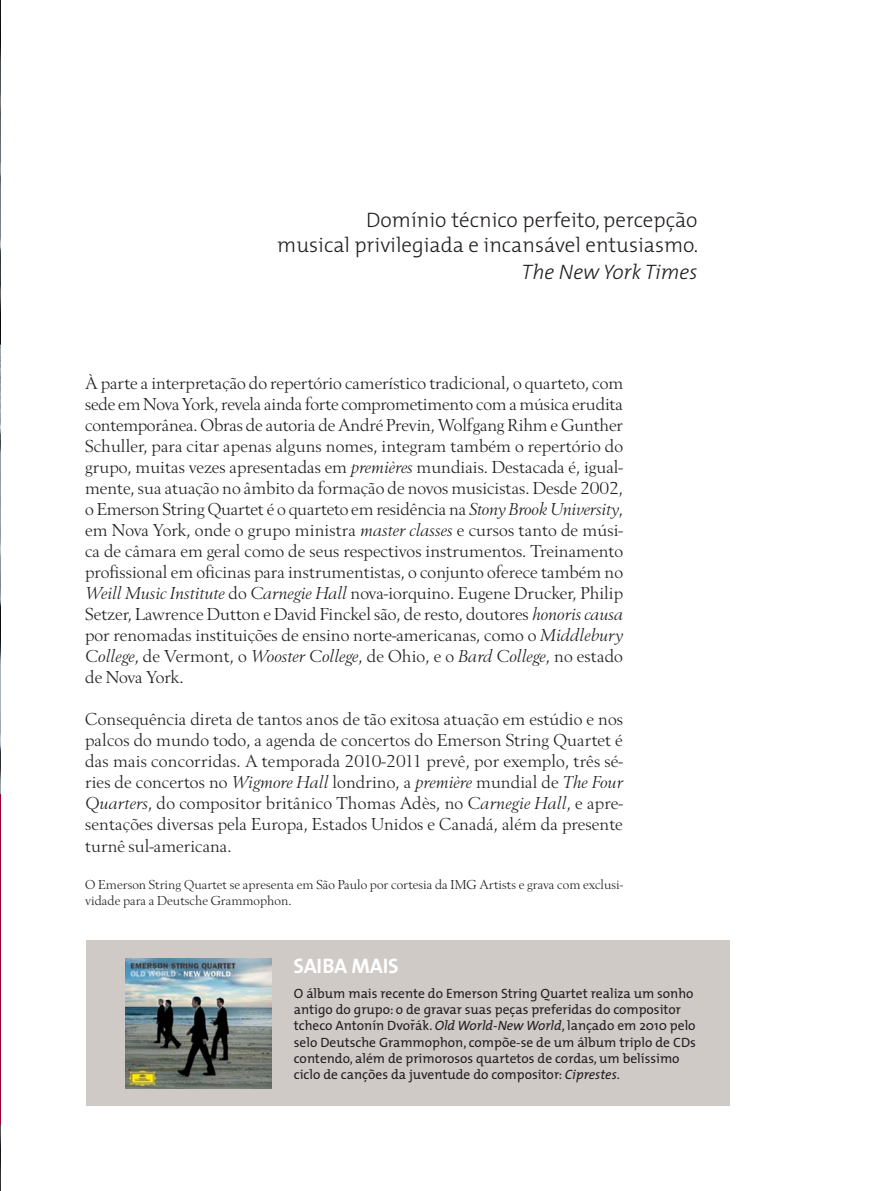
<style>
.page{position:relative;width:893px;height:1191px;background:#fff}
.page>*{position:absolute;margin:0;border:0;box-sizing:border-box;transform-origin:0 0}
.t1{font:300 21px/25.2px "T Mix";color:#231f20;text-align:right}
.t2{font:italic 300 21px "T Mix";color:#231f20}
.t3{font:700 21px "T Mix";letter-spacing:-.01em;color:#fff}
.t4{font:18px/21px "Berling TOT";color:#231f20;text-align:justify}
.t5{font:13.5px/16.2px "T Mix";color:#231f20}
.t6{font:13.5px/16.2px "Berling TOT";color:#231f20}
.s1{font-style:italic}
</style>
<div class="page">
<img style="left:0;top:0;width:1px;height:1190px">
<svg style="left:0;top:794px;width:1px;height:331px"></svg>
<div style="left:86px;top:940px;width:643px;height:165px;background:#d0cac7"></div>
<img style="left:126px;top:958px;width:146px;height:130px">
<p class="t1" style="left:277px;top:208px;width:422px">Domínio técnico perfeito, percepção<br>musical privilegiada e incansável entusiasmo.</p>
<p class="t2" style="left:522px;top:261px;width:177px">The New York Times</p>
<p class="t4" style="left:85px;top:374px;width:539px">À parte a interpretação do repertório camerístico tradicional, o quarteto, com sede em Nova York, revela ainda forte comprometimento com a música erudita contemporânea. Obras de autoria de André Previn, Wolfgang Rihm e Gunther Schuller, para citar apenas alguns nomes, integram também o repertório do grupo, muitas vezes apresentadas em <span class="s1">premières</span> mundiais. Destacada é, igual&shy;mente, sua atuação no âmbito da formação de novos musicistas. Desde 2002, o Emerson String Quartet é o quarteto em residência na <span class="s1">Stony Brook University</span>, em Nova York, onde o grupo ministra <span class="s1">master classes</span> e cursos tanto de músi&shy;ca de câmara em geral como de seus respectivos instrumentos. Treinamento profissional em oficinas para instrumentistas, o conjunto oferece também no <span class="s1">Weill Music Institute</span> do <span class="s1">Carnegie Hall</span> nova-iorquino. Eugene Drucker, Philip Setzer, Lawrence Dutton e David Finckel são, de resto, doutores <span class="s1">honoris causa </span>por renomadas instituições de ensino norte-americanas, como o <span class="s1">Middlebury College</span>, de Vermont, o <span class="s1">Wooster College</span>, de Ohio, e o <span class="s1">Bard College</span>, no estado de Nova York.</p>
<p class="t4" style="left:85px;top:710px;width:539px">Consequência direta de tantos anos de tão exitosa atuação em estúdio e nos palcos do mundo todo, a agenda de concertos do Emerson String Quartet é das mais concorridas. A temporada 2010-2011 prevê, por exemplo, três sé&shy;ries de concertos no <span class="s1">Wigmore Hall</span> londrino, a <span class="s1">première</span> mundial de <span class="s1">The Four Quarters</span>, do compositor britânico Thomas Adès, no <span class="s1">Carnegie Hall</span>, e apre&shy;sentações diversas pela Europa, Estados Unidos e Canadá, além da presente turnê sul-americana.</p>
<p class="t6" style="left:85px;top:876px;width:539px">O Emerson String Quartet se apresenta em São Paulo por cortesia da IMG Artists e grava com exclusi&shy;vidade para a Deutsche Grammophon.</p>
<p class="t3" style="left:294px;top:956px;width:107px">SAIBA MAIS</p>
<p class="t5" style="left:294px;top:986px;width:403px">O álbum mais recente do Emerson String Quartet realiza um sonho antigo do grupo: o de gravar suas peças preferidas do compositor tcheco Antonín Dvorák. <span class="s1">Old World-New World</span>, lançado em 2010 pelo selo Deutsche Grammophon, compõe-se de um álbum triplo de CDs contendo, além de primorosos quartetos de cordas, um belíssimo ciclo de canções da juventude do compositor: <span class="s1">Ciprestes</span>.</p>
</div>
